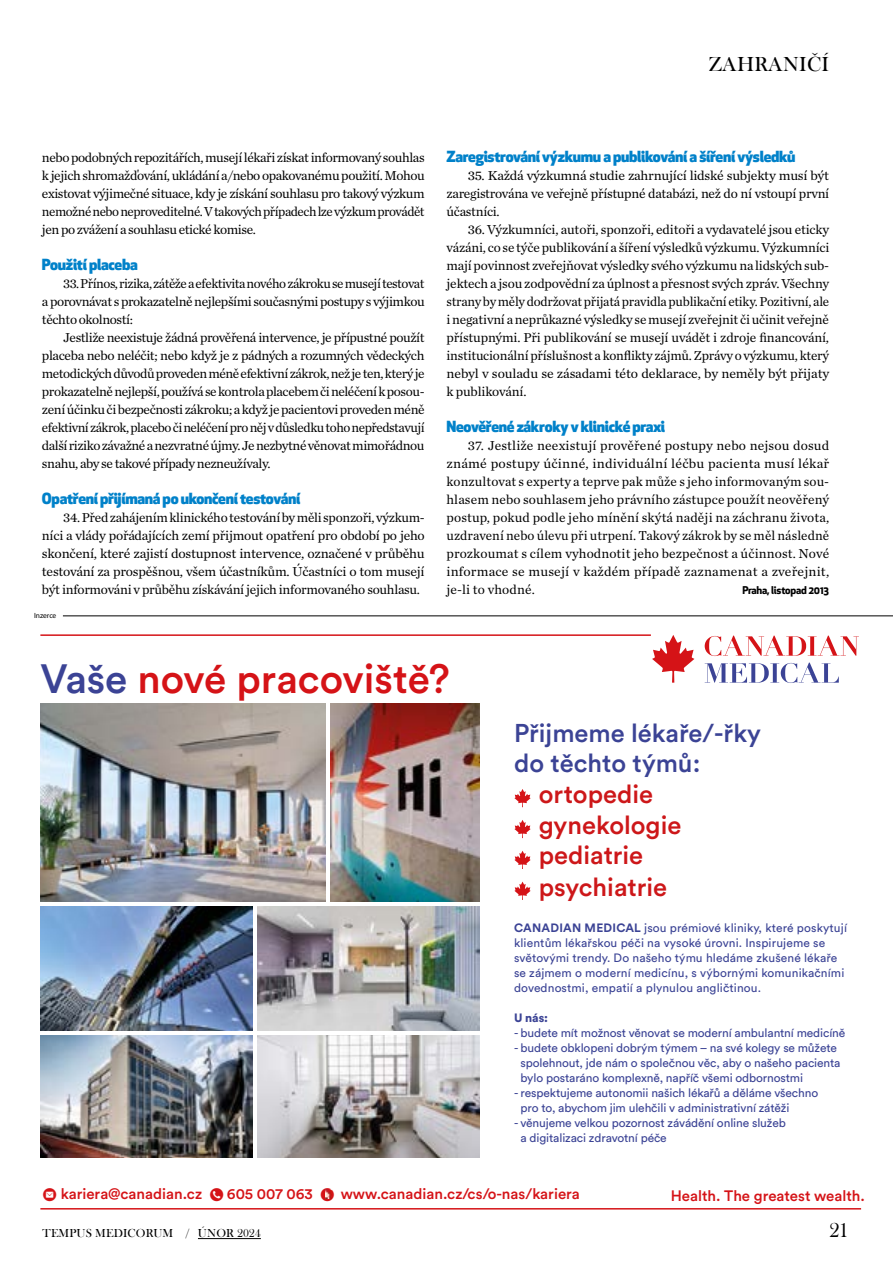
<style>
.page{position:relative;width:893px;height:1263px;background:#fff}
.page>*{position:absolute;margin:0;border:0;box-sizing:border-box;transform-origin:0 0}
.t1{font:500 40.5px "Circular Pro";color:#d51317}
.t2{font:500 25.5px/30.9px "Circular Pro";color:#cd1719}
.t3{font:500 25.5px/30.6px "Circular Pro";color:#3b4395}
.t4{font:21px "Baskerville Old Face DOT";letter-spacing:.015em;color:#000}
.t5{font:800 15px "Apex New";letter-spacing:-.02em;color:#0081c9}
.t6{font:500 15px "Circular Pro";color:#d51317}
.t7{font:13.5px/18px "Chronicle Text G1";letter-spacing:-.02em;color:#000;text-align:justify}
.t8{font:12px/15px "Circular Pro";letter-spacing:-.01em;color:#3b4395}
.t9{font:12px/15px "Circular Pro";letter-spacing:.01em;color:#3b4395}
.t10{font:12px "Baskerville Old Face DOT";letter-spacing:.015em;color:#000}
.t11{font:900 12px "Circular Pro";color:#3b4395}
.t12{font:700 10.5px "Apex New";letter-spacing:-.02em;color:#000}
.t13{font:7.5px "Myriad Pro";letter-spacing:-.005em;color:#000}
.s1{color:#3b4395}
.s2{font-weight:700}
.s3{font-family:"typeecon";font-weight:400;font-size:13.5px}
</style>
<div class="page">
<hr style="left:198px;top:1238px;width:63px;height:1px;background:#000">
<hr style="left:63px;top:615px;width:830px;height:1px;background:#000">
<svg style="left:705px;top:636px;width:154px;height:20px"></svg>
<svg style="left:705px;top:662px;width:134px;height:21px"></svg>
<svg style="left:652px;top:635px;width:42px;height:48px"></svg>
<hr style="left:40px;top:634px;width:611px;height:2px;background:#d51317">
<hr style="left:40px;top:1208px;width:821px;height:1px;background:#d51317">
<svg style="left:325px;top:1189px;width:7px;height:9px"></svg>
<img style="left:40px;top:703px;width:286px;height:198px">
<img style="left:331px;top:703px;width:149px;height:198px">
<img style="left:258px;top:1036px;width:222px;height:122px">
<img style="left:258px;top:906px;width:222px;height:125px">
<img style="left:40px;top:906px;width:213px;height:125px">
<img style="left:40px;top:1036px;width:213px;height:122px">
<svg style="left:514px;top:789px;width:17px;height:18px"></svg>
<svg style="left:514px;top:820px;width:17px;height:18px"></svg>
<svg style="left:514px;top:851px;width:17px;height:18px"></svg>
<svg style="left:514px;top:881px;width:17px;height:19px"></svg>
<h3 class="t4" style="left:709px;top:53px;width:122px">ZAHRANIČÍ</h3>
<p class="t7" style="left:42px;top:148px;width:384px">nebo podobných repozitářích, musejí lékaři získat informovaný souhlas k jejich shromažďování, ukládání a/nebo opakovanému použití. Mohou existovat výjimečné situace, kdy je získání souhlasu pro takový výzkum nemožné nebo neproveditelné. V takových případech lze výzkum provádět jen po zvážení a souhlasu etické komise.</p>
<p class="t5" style="left:42px;top:254px;width:97px">Použití placeba</p>
<p class="t7" style="left:42px;top:274px;width:384px;text-indent:21px">33. Přínos, rizika, zátěže a efektivita nového zákroku se musejí testovat a porovnávat s prokazatelně nejlepšími současnými postupy s výjimkou těchto okolností:</p>
<p class="t7" style="left:42px;top:328px;width:384px;text-indent:21px">Jestliže neexistuje žádná prověřená intervence, je přípustné použít placeba nebo neléčit; nebo když je z pádných a rozumných vědeckých metodických důvodů proveden méně efektivní zákrok, než je ten, který je prokazatelně nejlepší, používá se kontrola placebem či neléčení k posou&shy;zení účinku či bezpečnosti zákroku; a když je pacientovi proveden méně efektivní zákrok, placebo či neléčení pro něj v důsledku toho nepředstavují další riziko závažné a nezvratné újmy. Je nezbytné věnovat mimořádnou snahu, aby se takové případy nezneužívaly.</p>
<p class="t5" style="left:42px;top:488px;width:260px">Opatření přijímaná po ukončení testování</p>
<p class="t7" style="left:42px;top:508px;width:384px;text-indent:21px">34. Před zahájením klinického testování by měli sponzoři, výzkum&shy;níci a vlády pořádajících zemí přijmout opatření pro období po jeho skončení, které zajistí dostupnost intervence, označené v průběhu testování za prospěšnou, všem účastníkům. Účastníci o tom musejí být informováni v průběhu získávání jejich informovaného souhlasu.</p>
<p class="t13" style="left:34px;top:610px;width:24px">Inzerce</p>
<p class="t5" style="left:446px;top:146px;width:350px">Zaregistrování výzkumu a publikování a šíření výsledků</p>
<p class="t7" style="left:446px;top:166px;width:384px;text-indent:21px">35. Každá výzkumná studie zahrnující lidské subjekty musí být zaregistrována ve veřejně přístupné databázi, než do ní vstoupí první účastníci.</p>
<p class="t7" style="left:446px;top:220px;width:384px;text-indent:21px">36. Výzkumníci, autoři, sponzoři, editoři a vydavatelé jsou eticky vázáni, co se týče publikování a šíření výsledků výzkumu. Výzkumníci mají povinnost zveřejňovat výsledky svého výzkumu na lidských sub&shy;jektech a jsou zodpovědní za úplnost a přesnost svých zpráv. Všechny strany by měly dodržovat přijatá pravidla publikační etiky. Pozitivní, ale i negativní a neprůkazné výsledky se musejí zveřejnit či učinit veřejně přístupnými. Při publikování se musejí uvádět i zdroje financování, institucionální příslušnost a konflikty zájmů. Zprávy o výzkumu, který nebyl v souladu se zásadami této deklarace, by neměly být přijaty k publikování.</p>
<p class="t5" style="left:446px;top:416px;width:220px">Neověřené zákroky v klinické praxi</p>
<p class="t7" style="left:446px;top:436px;width:384px;text-indent:21px">37. Jestliže neexistují prověřené postupy nebo nejsou dosud známé postupy účinné, individuální léčbu pacienta musí lékař konzultovat s experty a teprve pak může s jeho informovaným sou&shy;hlasem nebo souhlasem jeho právního zástupce použít neověřený postup, pokud podle jeho mínění skýtá naději na záchranu života, uzdravení nebo úlevu při utrpení. Takový zákrok by se měl následně prozkoumat s cílem vyhodnotit jeho bezpečnost a účinnost. Nové informace se musejí v každém případě zaznamenat a zveřejnit, je-li to vhodné.</p>
<p class="t12" style="left:742px;top:583px;width:88px">Praha, listopad 2013</p>
<h1 class="t1" style="left:40px;top:651px;width:411px"><span class="s1">Vaše</span> nové pracoviště?</h1>
<h2 class="t3" style="left:514px;top:716px;width:248px">Přijmeme lékaře/-řky do těchto týmů:</h2>
<h2 class="t2" style="left:539px;top:777px;width:144px">ortopedie gynekologie pediatrie psychiatrie</h2>
<p class="t9" style="left:514px;top:919px;width:334px"><span class="s2">CANADIAN MEDICAL</span> jsou prémiové kliniky, které poskytují klientům lékařskou péči na vysoké úrovni. Inspirujeme se světovými trendy. Do našeho týmu hledáme zkušené lékaře se zájmem o moderní medicínu, s výbornými komunikačními dovednostmi, empatií a plynulou angličtinou.</p>
<p class="t11" style="left:514px;top:1009px;width:35px">U nás:</p>
<p class="t8" style="left:514px;top:1024px;width:333px">- budete mít možnost věnovat se moderní ambulantní medicíně</p>
<p class="t8" style="left:521px;top:1039px;width:322px;text-indent:-6px">- budete obklopeni dobrým týmem – na své kolegy se můžete spolehnout, jde nám o společnou věc, aby o našeho pacienta bylo postaráno komplexně, napříč všemi odbornostmi</p>
<p class="t8" style="left:521px;top:1084px;width:299px;text-indent:-6px">- respektujeme autonomii našich lékařů a děláme všechno pro to, abychom jim ulehčili v administrativní zátěži</p>
<p class="t8" style="left:521px;top:1114px;width:267px;text-indent:-6px">- věnujeme velkou pozornost závádění online služeb a digitalizaci zdravotní péče</p>
<p class="t6" style="left:43px;top:1184px;width:539px"><span class="s3">E</span> kariera@canadian.cz <span class="s3">N</span> 605 007 063 <span class="s3">A</span> www.canadian.cz/cs/o-nas/kariera</p>
<p class="t6" style="left:671px;top:1185px;width:195px">Health. The greatest wealth.</p>
<p class="t10" style="left:43px;top:1227px;width:220px">TEMPUS MEDICORUM / ÚNOR 2024</p>
<h3 class="t4" style="left:829px;top:1219px;width:21px">21</h3>
</div>
